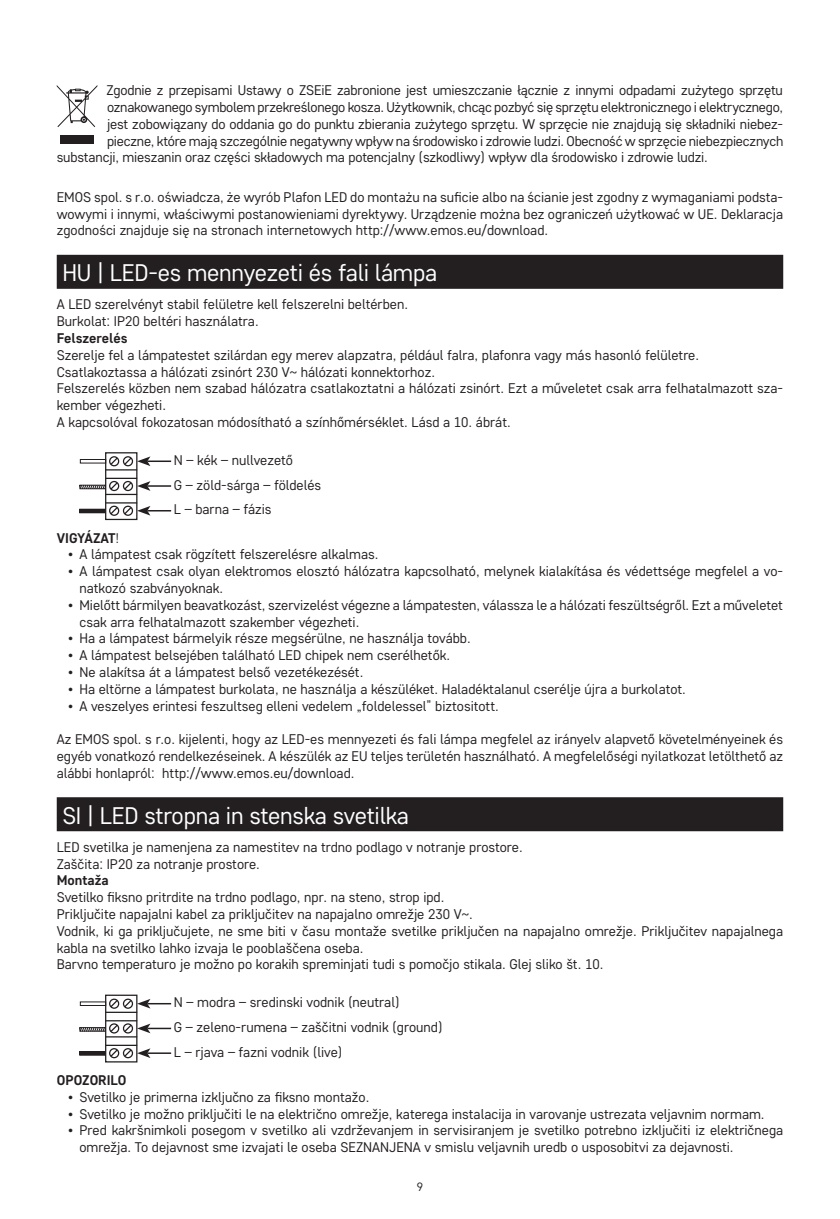
<style>
.page{position:relative;width:840px;height:1219px;background:#fff}
.page>*{position:absolute;margin:0;border:0;box-sizing:border-box;transform-origin:0 0}
.t1{font:24px "Core Sans D35";letter-spacing:-.01em;color:#fff}
.t2{font:14px/16.8px "Core Sans D35";color:#231f20}
.t3{font:14px "Core Sans D35";letter-spacing:-.02em;color:#231f20}
.t4{font:700 14px "Core Sans D55";color:#231f20}
.t5{font:12px "Core Sans D35";color:#231f20}
.s1{font-family:"Core Sans D35";font-weight:400}
</style>
<div class="page">
<div style="left:57px;top:255px;width:725px;height:34px;background:#231f20"></div>
<div style="left:57px;top:797px;width:725px;height:34px;background:#231f20"></div>
<svg style="left:57px;top:85px;width:40px;height:42px"></svg>
<div style="left:60px;top:136px;width:34px;height:8px;background:#231f20"></div>
<div style="left:105px;top:452px;width:32px;height:68px;border:1px solid #231f20"></div>
<hr style="left:105px;top:469px;width:32px;height:1px;background:#231f20">
<hr style="left:105px;top:494px;width:32px;height:1px;background:#231f20">
<hr style="left:105px;top:478px;width:32px;height:1px;background:#231f20">
<hr style="left:105px;top:502px;width:32px;height:2px;background:#231f20">
<hr style="left:147px;top:460px;width:24px;height:2px;background:#231f20">
<svg style="left:109px;top:456px;width:41px;height:10px"></svg>
<hr style="left:147px;top:485px;width:24px;height:2px;background:#231f20">
<svg style="left:109px;top:506px;width:62px;height:10px"></svg>
<div style="left:80px;top:459px;width:26px;height:5px;border:1px solid #231f20"></div>
<div style="left:79px;top:509px;width:26px;height:4px;border:1px solid #231f20"></div>
<svg style="left:80px;top:481px;width:70px;height:10px"></svg>
<div style="left:79px;top:485px;width:27px;height:4px;border:1px solid #231f20"></div>
<div style="left:105px;top:995px;width:32px;height:67px;border:1px solid #231f20"></div>
<hr style="left:105px;top:1012px;width:32px;height:1px;background:#231f20">
<hr style="left:105px;top:1036px;width:32px;height:1px;background:#231f20">
<hr style="left:105px;top:1020px;width:32px;height:1px;background:#231f20">
<hr style="left:105px;top:1045px;width:32px;height:1px;background:#231f20">
<div style="left:109px;top:999px;width:10px;height:10px;border:1px solid #231f20;border-radius:50%"></div>
<div style="left:123px;top:999px;width:10px;height:10px;border:1px solid #231f20;border-radius:50%"></div>
<svg style="left:109px;top:999px;width:62px;height:9px"></svg>
<hr style="left:147px;top:1052px;width:24px;height:2px;background:#231f20">
<svg style="left:109px;top:1048px;width:41px;height:10px"></svg>
<div style="left:80px;top:1001px;width:26px;height:5px;border:1px solid #231f20"></div>
<div style="left:79px;top:1051px;width:26px;height:4px;border:1px solid #231f20"></div>
<svg style="left:81px;top:1023px;width:90px;height:10px"></svg>
<div style="left:79px;top:1027px;width:27px;height:5px;border:1px solid #231f20"></div>
<p class="t2" style="left:106px;top:82px;width:677px">Zgodnie z przepisami Ustawy o ZSEiE zabronione jest umieszczanie łącznie z innymi odpadami zużytego sprzętu</p>
<p class="t3" style="left:107px;top:98px;width:677px">oznakowanego symbolem przekreślonego kosza. Użytkownik, chcąc pozbyć się sprzętu elektronicznego i elektrycznego,</p>
<p class="t2" style="left:107px;top:115px;width:677px">jest zobowiązany do oddania go do punktu zbierania zużytego sprzętu. W sprzęcie nie znajdują się składniki niebez-</p>
<p class="t2" style="left:107px;top:132px;width:677px">pieczne, które mają szczególnie negatywny wpływ na środowisko i zdrowie ludzi. Obecność w sprzęcie niebezpiecznych</p>
<p class="t2" style="left:57px;top:149px;width:652px">substancji, mieszanin oraz części składowych ma potencjalny (szkodliwy) wpływ dla środowisko i zdrowie ludzi.</p>
<p class="t2" style="left:57px;top:188px;width:727px;text-align:justify">EMOS spol. s r.o. oświadcza, że wyrób Plafon LED do montażu na suficie albo na ścianie jest zgodny z wymaganiami podsta&shy;wowymi i innymi, właściwymi postanowieniami dyrektywy. Urządzenie można bez ograniczeń użytkować w UE. Deklaracja zgodności znajduje się na stronach internetowych http://www.emos.eu/download.</p>
<h1 class="t1" style="left:62px;top:257px;width:376px">HU | LED-es mennyezeti és fali lámpa</h1>
<p class="t2" style="left:57px;top:296px;width:352px">A LED szerelvényt stabil felületre kell felszerelni beltérben.<br>Burkolat: IP20 beltéri használatra.</p>
<p class="t4" style="left:57px;top:329px;width:72px">Felszerelés</p>
<p class="t2" style="left:57px;top:346px;width:727px">Szerelje fel a lámpatestet szilárdan egy merev alapzatra, például falra, plafonra vagy más hasonló felületre.<br>Csatlakoztassa a hálózati zsinórt 230 V~ hálózati konnektorhoz.<br>Felszerelés közben nem szabad hálózatra csatlakoztatni a hálózati zsinórt. Ezt a műveletet csak arra felhatalmazott sza&shy;kember végezheti.<br>A kapcsolóval fokozatosan módosítható a színhőmérséklet. Lásd a 10. ábrát.</p>
<p class="t2" style="left:174px;top:447px;width:149px;line-height:24.8px">N – kék – nullvezető<br>G – zöld-sárga – földelés<br>L – barna – fázis</p>
<p class="t4" style="left:57px;top:528px;width:64px">VIGYÁZAT<span class="s1">!</span></p>
<p class="t2" style="left:68px;top:546px;width:312px">• A lámpatest csak rögzített felszerelésre alkalmas.</p>
<p class="t2" style="left:79px;top:562px;width:704px;text-indent:-11px">• A lámpatest csak olyan elektromos elosztó hálózatra kapcsolható, melynek kialakítása és védettsége megfelel a vo&shy;natkozó szabványoknak.</p>
<p class="t2" style="left:79px;top:596px;width:704px;text-indent:-11px">• Mielőtt bármilyen beavatkozást, szervizelést végezne a lámpatesten, válassza le a hálózati feszültségről. Ezt a műveletet csak arra felhatalmazott szakember végezheti.</p>
<p class="t2" style="left:68px;top:630px;width:404px">• Ha a lámpatest bármelyik része megsérülne, ne használja tovább.</p>
<p class="t2" style="left:68px;top:646px;width:383px">• A lámpatest belsejében található LED chipek nem cserélhetők.</p>
<p class="t2" style="left:68px;top:663px;width:296px">• Ne alakítsa át a lámpatest belső vezetékezését.</p>
<p class="t2" style="left:68px;top:680px;width:619px">• Ha eltörne a lámpatest burkolata, ne használja a készüléket. Haladéktalanul cserélje újra a burkolatot.</p>
<p class="t2" style="left:68px;top:697px;width:432px">• A veszelyes erintesi feszultseg elleni vedelem „foldelessel” biztositott.</p>
<p class="t2" style="left:57px;top:730px;width:727px;text-align:justify">Az EMOS spol. s r.o. kijelenti, hogy az LED-es mennyezeti és fali lámpa megfelel az irányelv alapvető követelményeinek és egyéb vonatkozó rendelkezéseinek. A készülék az EU teljes területén használható. A megfelelőségi nyilatkozat letölthető az alábbi honlapról: http://www.emos.eu/download.</p>
<h1 class="t1" style="left:62px;top:800px;width:348px">SI | LED stropna in stenska svetilka</h1>
<p class="t2" style="left:57px;top:838px;width:467px">LED svetilka je namenjena za namestitev na trdno podlago v notranje prostore.<br>Zaščita: IP20 za notranje prostore.</p>
<p class="t4" style="left:57px;top:871px;width:53px">Montaža</p>
<p class="t2" style="left:57px;top:888px;width:727px">Svetilko fiksno pritrdite na trdno podlago, npr. na steno, strop ipd.<br>Priključite napajalni kabel za priključitev na napajalno omrežje 230 V~.<br>Vodnik, ki ga priključujete, ne sme biti v času montaže svetilke priključen na napajalno omrežje. Priključitev napajalnega kabla na svetilko lahko izvaja le pooblaščena oseba.<br>Barvno temperaturo je možno po korakih spreminjati tudi s pomočjo stikala. Glej sliko št. 10.</p>
<p class="t2" style="left:174px;top:989px;width:270px;line-height:24.8px">N – modra – sredinski vodnik (neutral)<br>G – zeleno-rumena – zaščitni vodnik (ground)<br>L – rjava – fazni vodnik (live)</p>
<p class="t4" style="left:57px;top:1071px;width:71px">OPOZORILO</p>
<p class="t2" style="left:68px;top:1088px;width:302px">• Svetilko je primerna izključno za fiksno montažo.</p>
<p class="t2" style="left:68px;top:1105px;width:697px">• Svetilko je možno priključiti le na električno omrežje, katerega instalacija in varovanje ustrezata veljavnim normam.</p>
<p class="t2" style="left:79px;top:1122px;width:704px;text-indent:-11px">• Pred kakršnimkoli posegom v svetilko ali vzdrževanjem in servisiranjem je svetilko potrebno izključiti iz električnega omrežja. To dejavnost sme izvajati le oseba SEZNANJENA v smislu veljavnih uredb o usposobitvi za dejavnosti.</p>
<p class="t5" style="left:416px;top:1179px;width:8px">9</p>
</div>
